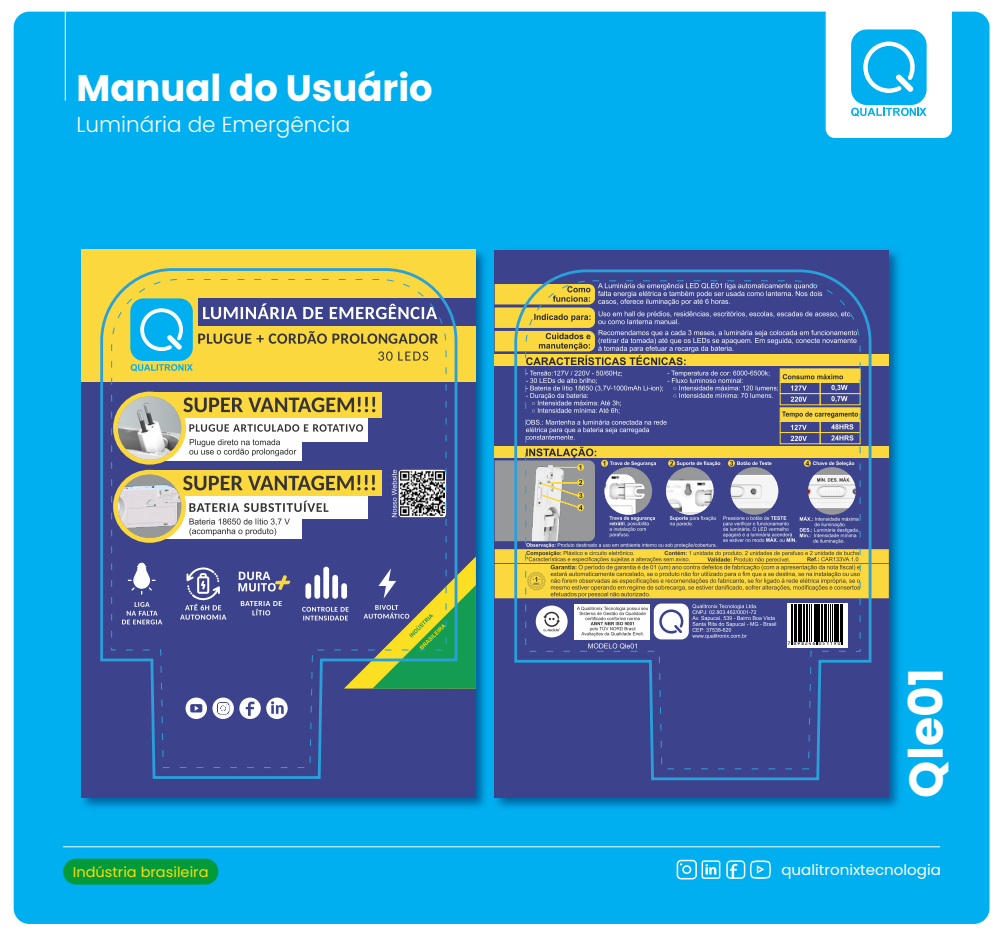
<style>
.page{position:relative;width:1005px;height:934px;background:#fff}
.page>*{position:absolute;margin:0;border:0;box-sizing:border-box;transform-origin:0 0}
.t1{font:700 47.25px "Poppins";color:#fff}
.t2{font:700 36.97px "Poppins";color:#fff}
.t3{font:300 21.6px "Poppins";color:#fff}
.t4{font:14.62px "Poppins";color:#fff}
.t5{font:14.1px "Poppins";color:#fbde02}
.t6{font:5.4px "OCRB10 Pitch BT";letter-spacing:.09em;color:#000}
</style>
<div class="page">
<div style="left:14px;top:12px;width:975px;height:911px;background:#00aff0;border-radius:16px"></div>
<svg style="left:825px;top:11px;width:127px;height:127px"></svg>
<svg style="left:676px;top:859px;width:44px;height:20px"></svg>
<svg style="left:726px;top:860px;width:44px;height:18px"></svg>
<hr style="left:63px;top:846px;width:877px;height:1px;background:#fff">
<hr style="left:65px;top:12px;width:1px;height:89px;background:#fff">
<img style="left:81px;top:249px;width:818px;height:559px">
<div style="left:82px;top:381px;width:394px;height:416px;background:#3c438c"></div>
<div style="left:82px;top:249px;width:394px;height:132px;background:#fad83e"></div>
<div style="left:198px;top:298px;width:278px;height:28px;background:#3c438c"></div>
<svg style="left:459px;top:556px;width:17px;height:132px;background:#49a44c"></svg>
<svg style="left:99px;top:268px;width:360px;height:511px"></svg>
<svg style="left:111px;top:279px;width:335px;height:488px"></svg>
<div style="left:494px;top:249px;width:394px;height:548px;background:#3c438c"></div>
<div style="left:494px;top:354px;width:394px;height:12px;background:#fad83e"></div>
<div style="left:494px;top:563px;width:394px;height:35px;background:#fad83e"></div>
<div style="left:494px;top:549px;width:394px;height:14px;background:#fad83e"></div>
<div style="left:494px;top:446px;width:394px;height:12px;background:#fad83e"></div>
<svg style="left:494px;top:284px;width:19px;height:313px"></svg>
<svg style="left:513px;top:269px;width:360px;height:512px"></svg>
<svg style="left:525px;top:280px;width:335px;height:489px"></svg>
<div style="left:63px;top:858px;width:155px;height:26px;background:#039a39;border-radius:13px"></div>
<h2 class="t2" style="left:76px;top:66px;width:358px">Manual do Usuário</h2>
<p class="t3" style="left:76px;top:112px;width:275px">Luminária de Emergência</p>
<p class="t5" style="left:73px;top:863px;width:137px">Indústria brasileira</p>
<p class="t6" style="left:787px;top:641px;width:54px">7 898246 051190</p>
<h1 class="t1" style="left:898px;top:797px;width:130px;rotate:-90deg">Qle01</h1>
<p class="t4" style="left:781px;top:861px;width:161px">qualitronixtecnologia</p>
</div>
